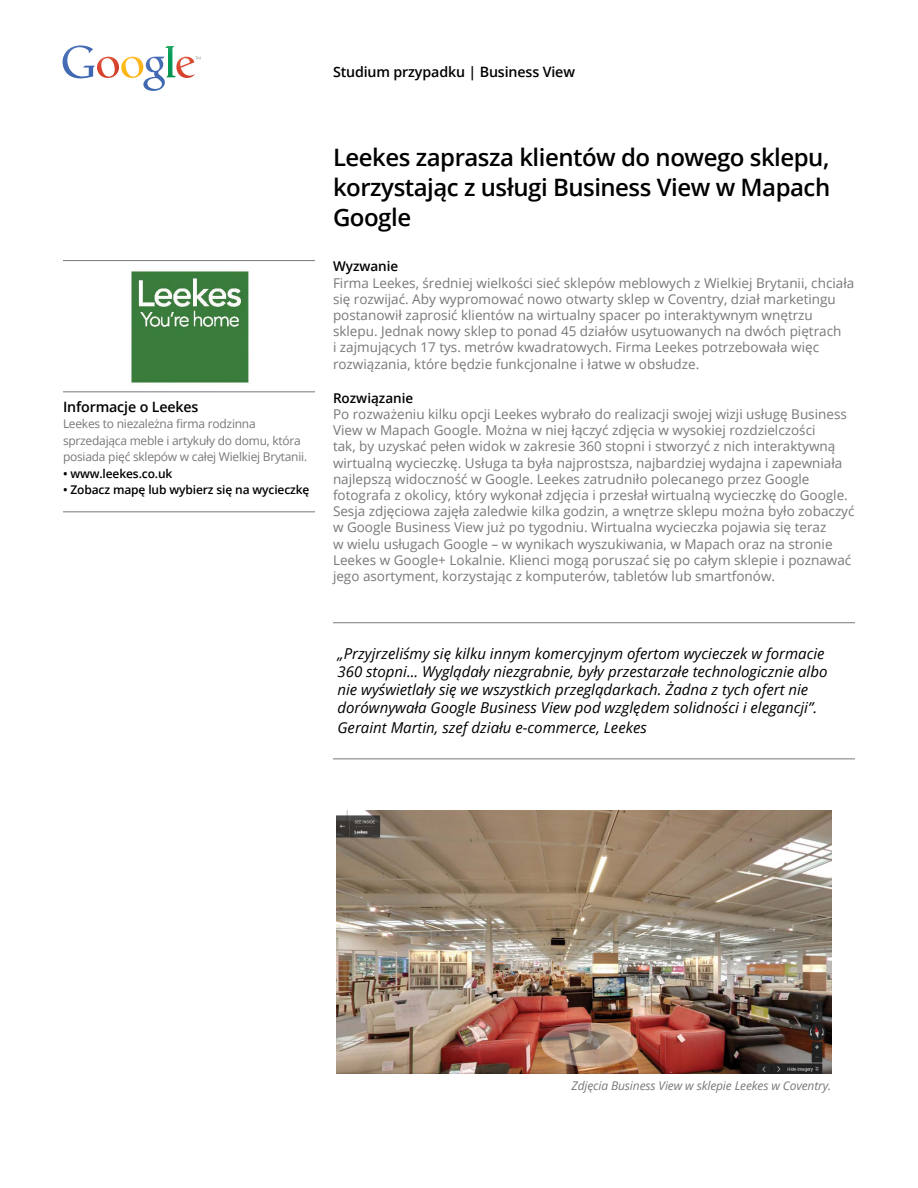
<style>
.page{position:relative;width:918px;height:1188px;background:#fff}
.page>*{position:absolute;margin:0;border:0;box-sizing:border-box;transform-origin:0 0}
.t1{font:600 24px/30px "Open Sans";letter-spacing:-.02em;color:#000;text-align:justify}
.t2{font:italic 15px/18px "Open Sans";color:#000}
.t3{font:600 14.25px "Open Sans";letter-spacing:-.01em;color:#000}
.t4{font:13.5px/16.2px "Open Sans";color:#77787b}
.t5{font:600 13.5px "Open Sans";color:#000}
.t6{font:12px/16.5px "Open Sans";letter-spacing:-.02em;color:#77787b}
.t7{font:600 12px "Open Sans";letter-spacing:-.01em;color:#000}
.t8{font:italic 12px "Open Sans";letter-spacing:-.01em;color:#77787b}
</style>
<div class="page">
<hr style="left:333px;top:622px;width:522px;height:1px;background:#77787b">
<hr style="left:333px;top:759px;width:522px;height:1px;background:#77787b">
<hr style="left:63px;top:260px;width:252px;height:1px;background:#77787b">
<hr style="left:63px;top:392px;width:252px;height:1px;background:#77787b">
<hr style="left:63px;top:512px;width:252px;height:1px;background:#77787b">
<img style="left:131px;top:270px;width:118px;height:114px">
<img style="left:97px;top:57px;width:22px;height:21px">
<img style="left:165px;top:46px;width:11px;height:31px">
<img style="left:176px;top:57px;width:19px;height:21px">
<img style="left:121px;top:57px;width:22px;height:21px">
<img style="left:143px;top:57px;width:22px;height:34px">
<img style="left:63px;top:45px;width:32px;height:33px">
<img style="left:336px;top:811px;width:496px;height:263px">
<p class="t3" style="left:333px;top:62px;width:244px">Studium przypadku | Business View</p>
<p class="t3" style="left:63px;top:397px;width:137px">Informacje o Leekes</p>
<p class="t6" style="left:63px;top:415px;width:246px">Leekes to niezależna firma rodzinna sprzedająca meble i artykuły do domu, która posiada pięć sklepów w całej Wielkiej Brytanii.</p>
<p class="t7" style="left:63px;top:465px;width:111px">• www.leekes.co.uk</p>
<p class="t7" style="left:63px;top:481px;width:248px">• Zobacz mapę lub wybierz się na wycieczkę</p>
<h1 class="t1" style="left:333px;top:142px;width:499px">Leekes zaprasza klientów do nowego sklepu, korzystając z usługi Business View w Mapach Google</h1>
<p class="t5" style="left:333px;top:257px;width:67px">Wyzwanie</p>
<p class="t4" style="left:333px;top:274px;width:523px">Firma Leekes, średniej wielkości sieć sklepów meblowych z Wielkiej Brytanii, chciała się rozwijać. Aby wypromować nowo otwarty sklep w Coventry, dział marketingu postanowił zaprosić klientów na wirtualny spacer po interaktywnym wnętrzu sklepu. Jednak nowy sklep to ponad 45 działów usytuowanych na dwóch piętrach<br>i zajmujących 17 tys. metrów kwadratowych. Firma Leekes potrzebowała więc rozwiązania, które będzie funkcjonalne i łatwe w obsłudze.</p>
<p class="t5" style="left:333px;top:389px;width:82px">Rozwiązanie</p>
<p class="t4" style="left:333px;top:406px;width:523px">Po rozważeniu kilku opcji Leekes wybrało do realizacji swojej wizji usługę Business View w Mapach Google. Można w niej łączyć zdjęcia w wysokiej rozdzielczości<br>tak, by uzyskać pełen widok w zakresie 360 stopni i stworzyć z nich interaktywną wirtualną wycieczkę. Usługa ta była najprostsza, najbardziej wydajna i zapewniała najlepszą widoczność w Google. Leekes zatrudniło polecanego przez Google fotografa z okolicy, który wykonał zdjęcia i przesłał wirtualną wycieczkę do Google.<br>Sesja zdjęciowa zajęła zaledwie kilka godzin, a wnętrze sklepu można było zobaczyć w Google Business View już po tygodniu. Wirtualna wycieczka pojawia się teraz<br>w wielu usługach Google – w wynikach wyszukiwania, w Mapach oraz na stronie Leekes w Google+ Lokalnie. Klienci mogą poruszać się po całym sklepie i poznawać jego asortyment, korzystając z komputerów, tabletów lub smartfonów.</p>
<p class="t2" style="left:338px;top:644px;width:491px">„Przyjrzeliśmy się kilku innym komercyjnym ofertom wycieczek w formacie 360 stopni... Wyglądały niezgrabnie, były przestarzałe technologicznie albo nie wyświetlały się we wszystkich przeglądarkach. Żadna z tych ofert nie dorównywała Google Business View pod względem solidności i elegancji”.</p>
<p class="t2" style="left:338px;top:718px;width:311px">Geraint Martin, szef działu e-commerce, Leekes</p>
<p class="t8" style="left:571px;top:1078px;width:261px">Zdjęcia Business View w sklepie Leekes w Coventry.</p>
</div>
